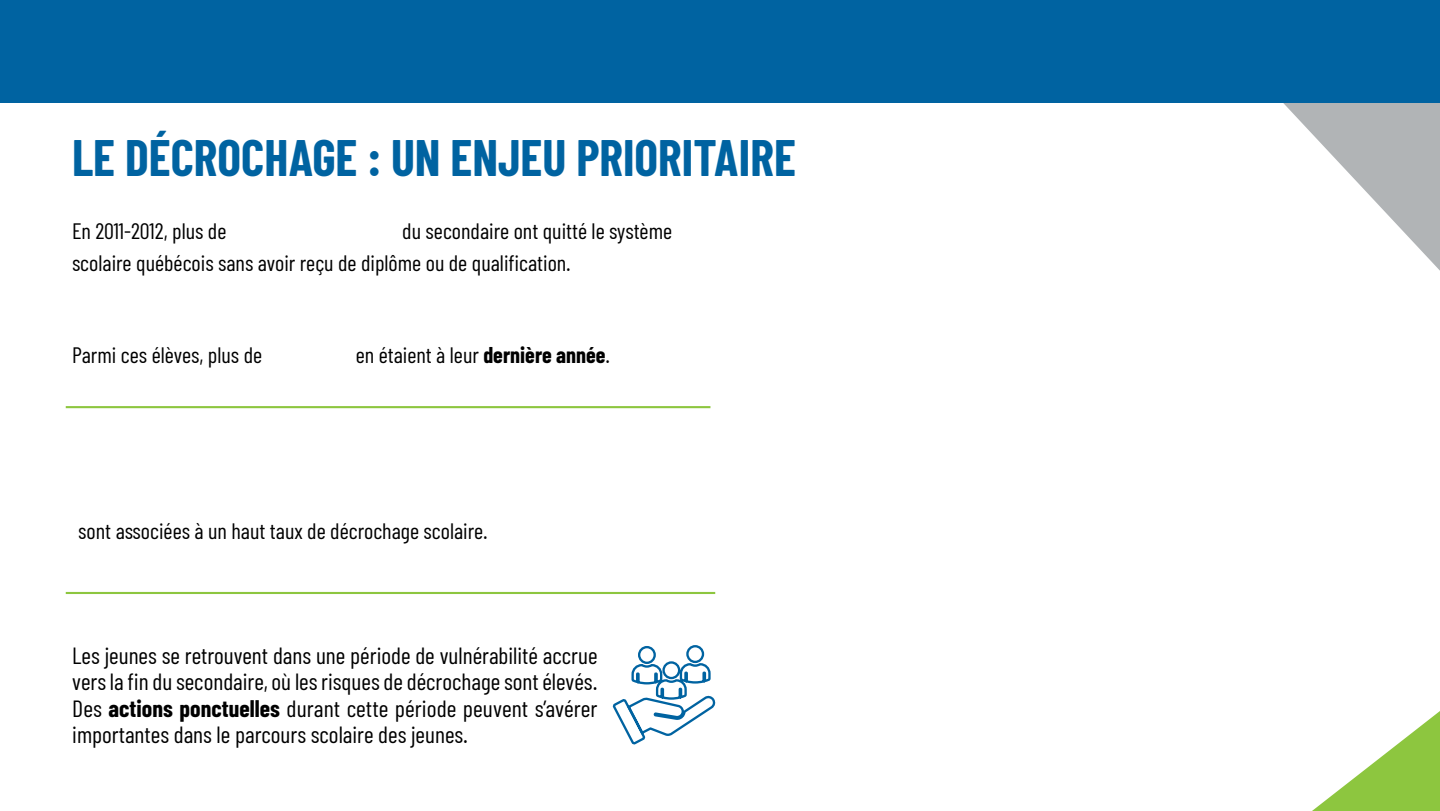
<style>
.page{position:relative;width:1440px;height:811px;background:#fff}
.page>*{position:absolute;margin:0;border:0;box-sizing:border-box;transform-origin:0 0}
.P2{font:700 50px "Barlow Condensed";color:#0063a1}
.P2-2{font:23.4px/26.4px "Barlow Condensed";color:#000;text-align:justify}
.P2-3{font:22.2px/32.6px "Barlow Condensed";color:#000}
.s1{font-weight:700}
</style>
<div class="page">
<hr style="left:66px;top:406px;width:649px;height:2px;background:#8dc63f">
<hr style="left:66px;top:591px;width:649px;height:2px;background:#8dc63f">
<svg style="left:1170px;top:102px;width:270px;height:168px"></svg>
<svg style="left:1313px;top:711px;width:127px;height:99px"></svg>
<div style="left:0;top:0;width:1440px;height:102px;background:#0063a1"></div>
<svg style="left:707px;top:406px;width:8px;height:3px"></svg>
<svg style="left:612px;top:645px;width:104px;height:100px"></svg>
<p class="P2" style="left:72px;top:127px;width:725px">LE DÉCROCHAGE : UN ENJEU PRIORITAIRE</p>
<p class="P2-3" style="left:72px;top:214px;width:156px">En 2011-2012, plus de</p>
<p class="P2-3" style="left:72px;top:214px;width:602px;text-indent:330px">du secondaire ont quitté le système scolaire québécois sans avoir reçu de diplôme ou de qualification.</p>
<p class="P2-3" style="left:72px;top:338px;width:192px">Parmi ces élèves, plus de</p>
<p class="P2-3" style="left:356px;top:338px;width:256px">en étaient à leur <span class="s1">dernière année</span>.</p>
<p class="P2-3" style="left:78px;top:514px;width:411px">sont associées à un haut taux de décrochage scolaire.</p>
<p class="P2-2" style="left:72px;top:641px;width:527px">Les jeunes se retrouvent dans une période de vulnérabilité accrue vers la fin du secondaire, où les risques de décrochage sont élevés.<br>Des <span class="s1">actions ponctuelles</span> durant cette période peuvent s’avérer importantes dans le parcours scolaire des jeunes.</p>
</div>
